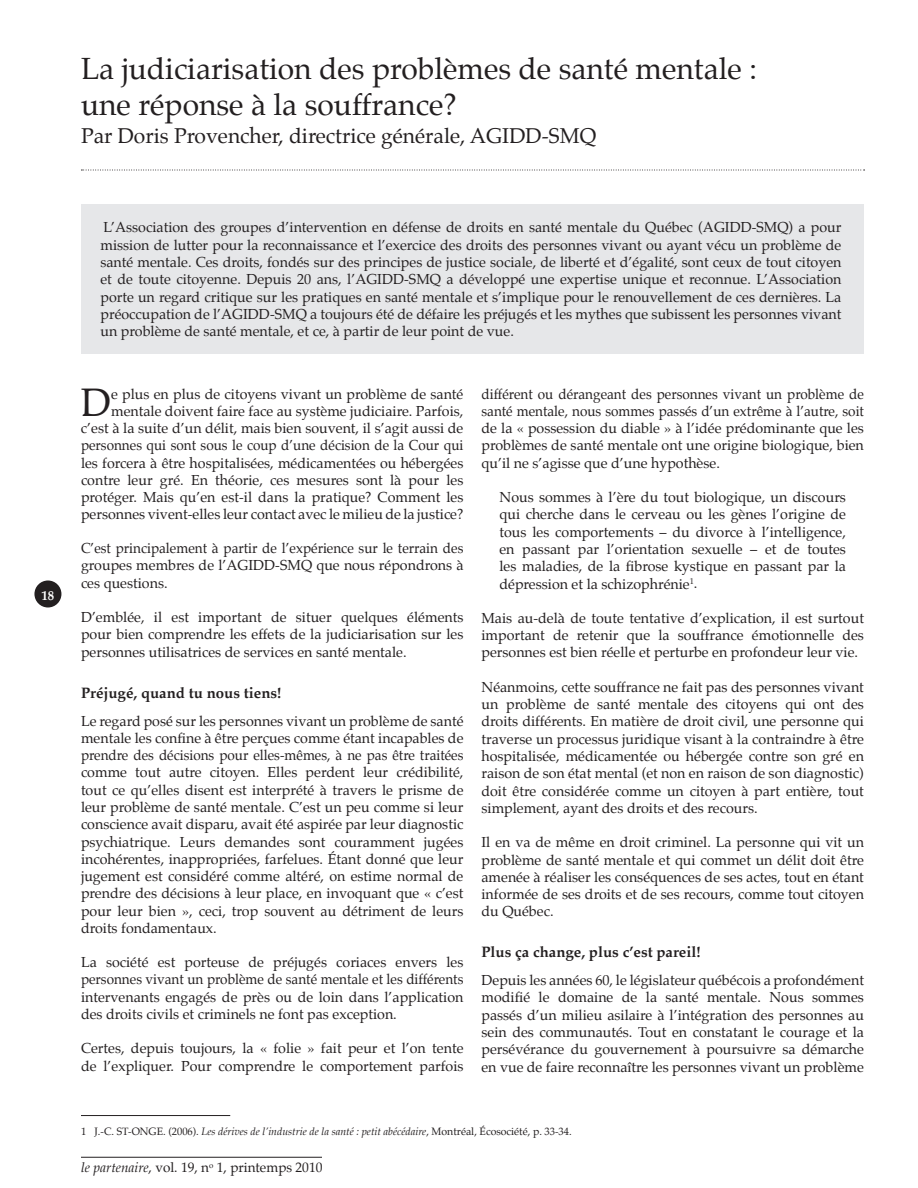
<style>
.page{position:relative;width:918px;height:1188px;background:#fff}
.page>*{position:absolute;margin:0;border:0;box-sizing:border-box;transform-origin:0 0}
.t1{font:39px "Palatino";color:#231f20}
.t2{font:30px/36px "Palatino";color:#231f20}
.t3{font:21px "Palatino";color:#231f20}
.t4{font:700 15px "Palatino";color:#231f20}
.t5{font:14.25px/17.2px "Palatino";color:#231f20;text-align:justify}
.t6{font:14.25px/17.2px "Palatino";color:#231f20;text-align:justify;scale:.95 1}
.t7{font:13.5px "Palatino";color:#231f20}
.t8{font:700 13.5px "Palatino";color:#fff;scale:.95 1}
.t9{font:10.5px "Palatino";color:#231f20}
.s1{font-style:italic}
</style>
<div class="page">
<div style="left:34px;top:580px;width:27px;height:27px;background:#231f20;border-radius:50%"></div>
<hr style="left:81px;top:1157px;width:241px;height:1px;background:#231f20">
<hr style="left:81px;top:1115px;width:149px;height:1px;background:#231f20">
<svg style="left:81px;top:170px;width:784px;height:1px"></svg>
<div style="left:81px;top:204px;width:783px;height:150px;background:#e6e7e9"></div>
<h2 class="t2" style="left:81px;top:53px;width:677px">La judiciarisation des problèmes de santé mentale : une réponse à la souffrance?</h2>
<h3 class="t3" style="left:81px;top:122px;width:517px">Par Doris Provencher, directrice générale, AGIDD-SMQ</h3>
<p class="t8" style="left:41px;top:587px;width:15px">18</p>
<p class="t5" style="left:100px;top:220px;width:743px">L’Association des groupes d’intervention en défense de droits en santé mentale du Québec (AGIDD-SMQ) a pour mission de lutter pour la reconnaissance et l’exercice des droits des personnes vivant ou ayant vécu un problème de santé mentale. Ces droits, fondés sur des principes de justice sociale, de liberté et d’égalité, sont ceux de tout citoyen et de toute citoyenne. Depuis 20 ans, l’AGIDD-SMQ a développé une expertise unique et reconnue. L’Association porte un regard critique sur les pratiques en santé mentale et s’implique pour le renouvellement de ces dernières. La préoccupation de l’AGIDD-SMQ a toujours été de défaire les préjugés et les mythes que subissent les personnes vivant un problème de santé mentale, et ce, à partir de leur point de vue.</p>
<p class="t5" style="left:81px;top:386px;width:384px;text-align:right">e plus en plus de citoyens vivant un problème de santé mentale doivent faire face au système judiciaire. Parfois, c’est à la suite d’un délit, mais bien souvent, il s’agit aussi de personnes qui sont sous le coup d’une décision de la Cour qui les forcera à être hospitalisées, médicamentées ou hébergées contre leur gré. En théorie, ces mesures sont là pour les protéger. Mais qu’en est-il dans la pratique? Comment les personnes vivent-elles leur contact avec le milieu de la justice?</p>
<p class="t6" style="left:81px;top:541px;width:404px">C’est principalement à partir de l’expérience sur le terrain des groupes membres de l’AGIDD-SMQ que nous répondrons à ces questions.</p>
<p class="t5" style="left:81px;top:610px;width:384px">D’emblée, il est important de situer quelques éléments pour bien comprendre les effets de la judiciarisation sur les personnes utilisatrices de services en santé mentale.</p>
<p class="t4" style="left:81px;top:684px;width:202px">Préjugé, quand tu nous tiens!</p>
<p class="t5" style="left:81px;top:713px;width:384px">Le regard posé sur les personnes vivant un problème de santé mentale les confine à être perçues comme étant incapables de prendre des décisions pour elles-mêmes, à ne pas être traitées comme tout autre citoyen. Elles perdent leur crédibilité, tout ce qu’elles disent est interprété à travers le prisme de leur problème de santé mentale. C’est un peu comme si leur conscience avait disparu, avait été aspirée par leur diagnostic psychiatrique. Leurs demandes sont couramment jugées incohérentes, inappropriées, farfelues. Étant donné que leur jugement est considéré comme altéré, on estime normal de prendre des décisions à leur place, en invoquant que « c’est pour leur bien », ceci, trop souvent au détriment de leurs droits fondamentaux.</p>
<p class="t5" style="left:81px;top:955px;width:384px">La société est porteuse de préjugés coriaces envers les personnes vivant un problème de santé mentale et les différents intervenants engagés de près ou de loin dans l’application des droits civils et criminels ne font pas exception.</p>
<p class="t5" style="left:81px;top:1041px;width:384px">Certes, depuis toujours, la « folie » fait peur et l’on tente de l’expliquer. Pour comprendre le comportement parfois</p>
<h1 class="t1" style="left:81px;top:377px;width:32px">D</h1>
<p class="t6" style="left:482px;top:386px;width:404px">différent ou dérangeant des personnes vivant un problème de santé mentale, nous sommes passés d’un extrême à l’autre, soit de la « possession du diable » à l’idée prédominante que les problèmes de santé mentale ont une origine biologique, bien qu’il ne s’agisse que d’une hypothèse.</p>
<p class="t5" style="left:499px;top:490px;width:348px">Nous sommes à l’ère du tout biologique, un discours qui cherche dans le cerveau ou les gènes l’origine de tous les comportements – du divorce à l’intelligence, en passant par l’orientation sexuelle – et de toutes les maladies, de la fibrose kystique en passant par la dépression et la schizophrénie<sup>1</sup>.</p>
<p class="t5" style="left:481px;top:611px;width:384px">Mais au-delà de toute tentative d’explication, il est surtout important de retenir que la souffrance émotionnelle des personnes est bien réelle et perturbe en profondeur leur vie.</p>
<p class="t5" style="left:481px;top:680px;width:384px">Néanmoins, cette souffrance ne fait pas des personnes vivant un problème de santé mentale des citoyens qui ont des droits différents. En matière de droit civil, une personne qui traverse un processus juridique visant à la contraindre à être hospitalisée, médicamentée ou hébergée contre son gré en raison de son état mental (et non en raison de son diagnostic) doit être considérée comme un citoyen à part entière, tout simplement, ayant des droits et des recours.</p>
<p class="t5" style="left:481px;top:835px;width:384px">Il en va de même en droit criminel. La personne qui vit un problème de santé mentale et qui commet un délit doit être amenée à réaliser les conséquences de ses actes, tout en étant informée de ses droits et de ses recours, comme tout citoyen du Québec.</p>
<p class="t4" style="left:482px;top:943px;width:221px">Plus ça change, plus c’est pareil!</p>
<p class="t5" style="left:482px;top:973px;width:384px">Depuis les années 60, le législateur québécois a profondément modifié le domaine de la santé mentale. Nous sommes passés d’un milieu asilaire à l’intégration des personnes au sein des communautés. Tout en constatant le courage et la persévérance du gouvernement à poursuivre sa démarche en vue de faire reconnaître les personnes vivant un problème</p>
<p class="t9" style="left:81px;top:1124px;width:492px">1 J.-C. ST-ONGE. (2006). <span class="s1">Les dérives de l’industrie de la santé : petit abécédaire</span>, Montréal, Écosociété, p. 33-34.</p>
<p class="t7" style="left:81px;top:1159px;width:243px"><span class="s1">le partenaire</span>, vol. 19, n<sup>o</sup> 1, printemps 2010</p>
</div>
